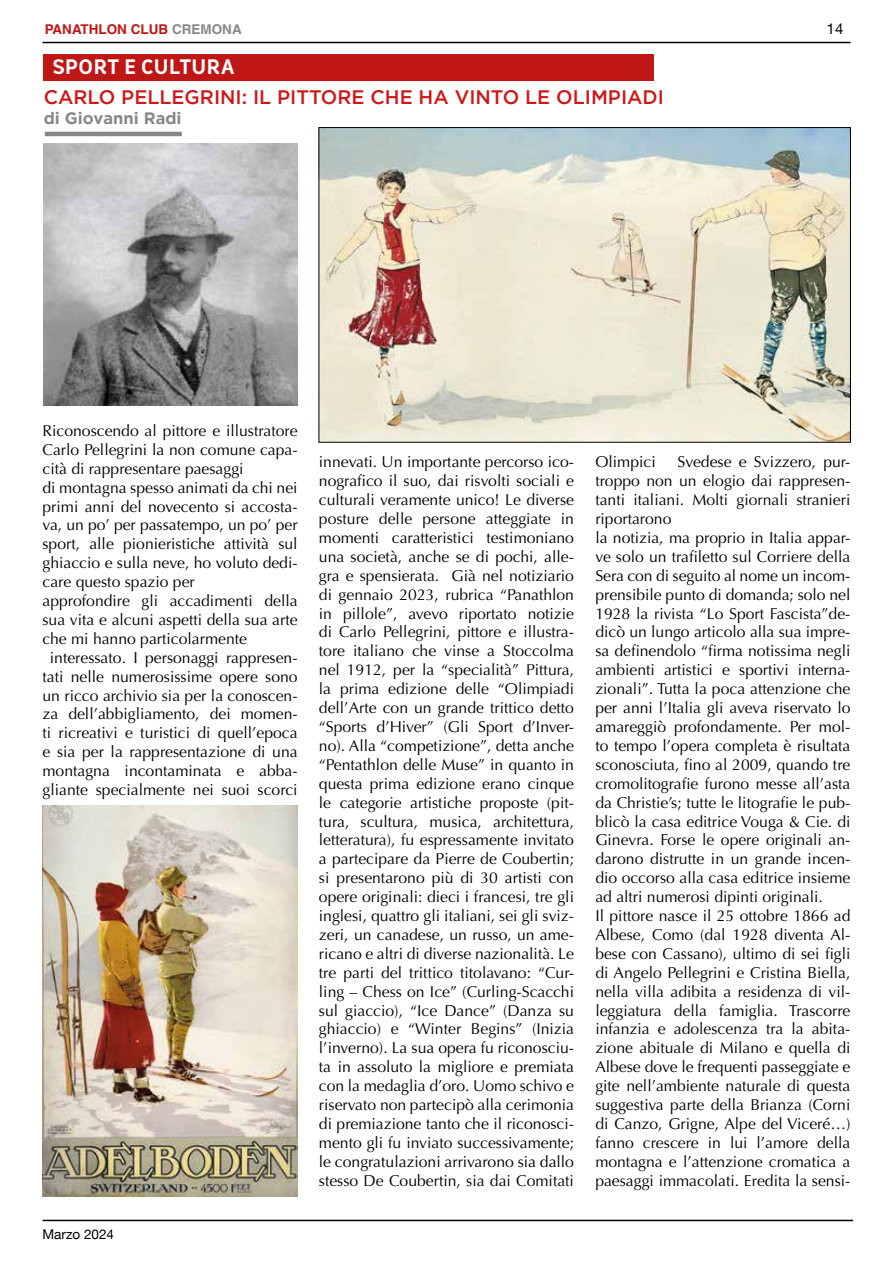
<style>
.page{position:relative;width:893px;height:1263px;background:#fff}
.page>*{position:absolute;margin:0;border:0;box-sizing:border-box;transform-origin:0 0}
.t1{font:500 19.5px "Gotham";color:#cd171a}
.t2{font:700 19.5px "Oceania";letter-spacing:.01em;color:#fff}
.t3{font:700 16.5px "Gotham";color:#878787}
.t4{font:15.75px/18.9px "Optima";color:#000;text-align:justify}
.t5{font:15px "Helvetica Neue";color:#000}
.t6{font:700 13.5px "Helvetica";color:#be1716}
.t7{font:13.5px "Helvetica Neue";color:#000}
.s1{color:#878787}
</style>
<div class="page">
<hr style="left:43px;top:1220px;width:810px;height:1px;background:#000">
<div style="left:43px;top:54px;width:611px;height:26px;background:#be1716"></div>
<hr style="left:45px;top:132px;width:137px;height:4px;background:#878787">
<img style="left:321px;top:129px;width:528px;height:311px">
<div style="left:319px;top:127px;width:532px;height:315px;border:1px solid #000"></div>
<img style="left:43px;top:805px;width:255px;height:391px">
<img style="left:43px;top:144px;width:255px;height:262px">
<hr style="left:43px;top:42px;width:807px;height:1px;background:#000">
<p class="t6" style="left:45px;top:21px;width:198px">PANATHLON CLUB <span class="s1">CREMONA</span></p>
<p class="t5" style="left:827px;top:18px;width:18px">14</p>
<p class="t2" style="left:52px;top:55px;width:184px">SPORT E CULTURA</p>
<p class="t1" style="left:44px;top:86px;width:622px">CARLO PELLEGRINI: IL PITTORE CHE HA VINTO LE OLIMPIADI</p>
<p class="t3" style="left:44px;top:108px;width:139px">di Giovanni Radi</p>
<p class="t4" style="left:43px;top:421px;width:257px">Riconoscendo al pittore e illustratore</p>
<p class="t4" style="left:43px;top:440px;width:257px">Carlo Pellegrini la non comune capa-</p>
<p class="t4" style="left:43px;top:459px;width:203px">cità di rappresentare paesaggi</p>
<p class="t4" style="left:43px;top:478px;width:257px">di montagna spesso animati da chi nei</p>
<p class="t4" style="left:43px;top:497px;width:257px">primi anni del novecento si accosta-</p>
<p class="t4" style="left:43px;top:516px;width:257px">va, un po’ per passatempo, un po’ per</p>
<p class="t4" style="left:43px;top:535px;width:257px">sport, alle pionieristiche attività sul</p>
<p class="t4" style="left:43px;top:554px;width:257px">ghiaccio e sulla neve, ho voluto dedi-</p>
<p class="t4" style="left:43px;top:572px;width:154px">care questo spazio per</p>
<p class="t4" style="left:43px;top:591px;width:257px">approfondire gli accadimenti della</p>
<p class="t4" style="left:43px;top:610px;width:257px">sua vita e alcuni aspetti della sua arte</p>
<p class="t4" style="left:43px;top:629px;width:206px">che mi hanno particolarmente</p>
<p class="t4" style="left:50px;top:648px;width:249px">interessato. I personaggi rappresen-</p>
<p class="t4" style="left:43px;top:667px;width:257px">tati nelle numerosissime opere sono</p>
<p class="t4" style="left:43px;top:686px;width:257px">un ricco archivio sia per la conoscen-</p>
<p class="t4" style="left:43px;top:705px;width:257px">za dell’abbigliamento, dei momen-</p>
<p class="t4" style="left:43px;top:724px;width:257px">ti ricreativi e turistici di quell’epoca</p>
<p class="t4" style="left:43px;top:743px;width:257px">e sia per la rappresentazione di una</p>
<p class="t4" style="left:43px;top:761px;width:257px">montagna incontaminata e abba-</p>
<p class="t4" style="left:43px;top:780px;width:257px">gliante specialmente nei suoi scorci</p>
<p class="t7" style="left:43px;top:1224px;width:73px">Marzo 2024</p>
<p class="t4" style="left:319px;top:453px;width:257px">innevati. Un importante percorso ico&shy;nografico il suo, dai risvolti sociali e culturali veramente unico! Le diverse posture delle persone atteggiate in momenti caratteristici testimoniano una società, anche se di pochi, alle&shy;gra e spensierata. Già nel notiziario di gennaio 2023, rubrica “Panathlon in pillole”, avevo riportato notizie di Carlo Pellegrini, pittore e illustra&shy;tore italiano che vinse a Stoccolma nel 1912, per la “specialità” Pittura, la prima edizione delle “Olimpiadi dell’Arte con un grande trittico detto “Sports d’Hiver” (Gli Sport d’Inver&shy;no). Alla “competizione”, detta anche “Pentathlon delle Muse” in quanto in questa prima edizione erano cinque le categorie artistiche proposte (pit&shy;tura, scultura, musica, architettura, letteratura), fu espressamente invitato a partecipare da Pierre de Coubertin; si presentarono più di 30 artisti con opere originali: dieci i francesi, tre gli inglesi, quattro gli italiani, sei gli sviz&shy;zeri, un canadese, un russo, un ame&shy;ricano e altri di diverse nazionalità. Le tre parti del trittico titolavano: “Cur&shy;ling – Chess on Ice” (Curling-Scacchi sul giaccio), “Ice Dance” (Danza su ghiaccio) e “Winter Begins” (Inizia l’inverno). La sua opera fu riconosciu&shy;ta in assoluto la migliore e premiata con la medaglia d’oro. Uomo schivo e riservato non partecipò alla cerimonia di premiazione tanto che il riconosci&shy;mento gli fu inviato successivamente; le congratulazioni arrivarono sia dallo stesso De Coubertin, sia dai Comitati</p>
<p class="t4" style="left:595px;top:453px;width:62px">Olimpici</p>
<p class="t4" style="left:595px;top:453px;width:257px;text-align:left;text-indent:82px">Svedese e Svizzero, pur&shy;troppo non un elogio dai rappresen&shy;tanti italiani. Molti giornali stranieri riportarono<br>la notizia, ma proprio in Italia appar&shy;ve solo un trafiletto sul Corriere della Sera con di seguito al nome un incom&shy;prensibile punto di domanda; solo nel 1928 la rivista “Lo Sport Fascista”de&shy;dicò un lungo articolo alla sua impre&shy;sa definendolo “firma notissima negli ambienti artistici e sportivi interna&shy;zionali”. Tutta la poca attenzione che per anni l’Italia gli aveva riservato lo amareggiò profondamente. Per mol&shy;to tempo l’opera completa è risultata sconosciuta, fino al 2009, quando tre cromolitografie furono messe all’asta da Christie’s; tutte le litografie le pub&shy;blicò la casa editrice Vouga &amp; Cie. di Ginevra. Forse le opere originali an&shy;darono distrutte in un grande incen&shy;dio occorso alla casa editrice insieme ad altri numerosi dipinti originali.<br>Il pittore nasce il 25 ottobre 1866 ad Albese, Como (dal 1928 diventa Al&shy;bese con Cassano), ultimo di sei figli di Angelo Pellegrini e Cristina Biella, nella villa adibita a residenza di vil&shy;leggiatura della famiglia. Trascorre infanzia e adolescenza tra la abita&shy;zione abituale di Milano e quella di Albese dove le frequenti passeggiate e gite nell’ambiente naturale di questa suggestiva parte della Brianza (Corni di Canzo, Grigne, Alpe del Viceré…) fanno crescere in lui l’amore della montagna e l’attenzione cromatica a paesaggi immacolati. Eredita la sensi-</p>
</div>
